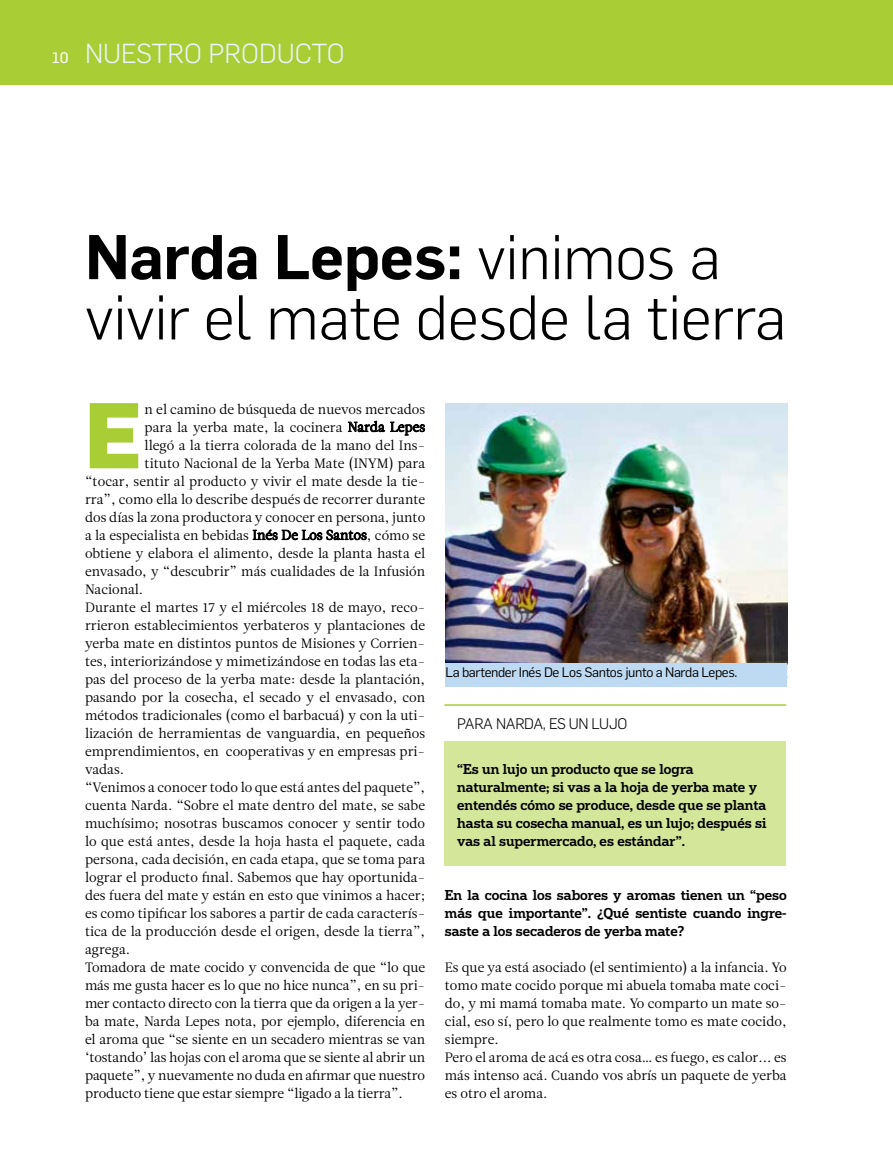
<style>
.page{position:relative;width:893px;height:1170px;background:#fff}
.page>*{position:absolute;margin:0;border:0;box-sizing:border-box;transform-origin:0 0}
.t1{font:700 89.25px "Flama";color:#a9cd34}
.t2{font:300 61.8px/60.3px "Flama";letter-spacing:-.005em;color:#000}
.t3{font:300 27px "Flama";color:#ebf3fb}
.t4{font:300 15px "Flama";letter-spacing:-.02em;color:#000}
.t5{font:13.5px/18px "Leitura News Roman 1";color:#000}
.t6{font:500 13.5px/18px "Popular";color:#000}
.t7{font:13.5px "Flama";letter-spacing:-.03em;color:#000}
.s1{font-family:"Flama Basic";font-weight:400;font-size:15px;color:#fff}
.s2{font-weight:600}
</style>
<div class="page">
<div style="left:0;top:0;width:893px;height:85px;background:#a9cd34"></div>
<img style="left:446px;top:404px;width:341px;height:259px">
<div style="left:446px;top:663px;width:341px;height:24px;background:#bedaf2"></div>
<div style="left:444px;top:741px;width:342px;height:124px;background:#d4e699"></div>
<hr style="left:444px;top:704px;width:342px;height:1px;background:#a9cd34">
<svg style="left:89px;top:403px;width:50px;height:66px"></svg>
<svg style="left:348px;top:420px;width:77px;height:15px"></svg>
<svg style="left:253px;top:529px;width:114px;height:11px"></svg>
<h3 class="t3" style="left:52px;top:36px;width:294px"><span class="s1">10</span> NUESTRO PRODUCTO</h3>
<h2 class="t2" style="left:85px;top:224px;width:702px"><span class="s2">Narda Lepes:</span> vinimos a vivir el mate desde la tierra</h2>
<h1 class="t1" style="left:85px;top:371px;width:58px">E</h1>
<p class="t5" style="left:145px;top:400px;width:282px">n el camino de búsqueda de nuevos mercados</p>
<p class="t5" style="left:145px;top:418px;width:282px">para la yerba mate, la cocinera Narda Lepes</p>
<p class="t5" style="left:145px;top:436px;width:282px">llegó a la tierra colorada de la mano del Ins-</p>
<p class="t5" style="left:145px;top:454px;width:282px">tituto Nacional de la Yerba Mate (INYM) para</p>
<p class="t5" style="left:85px;top:472px;width:342px">“tocar, sentir al producto y vivir el mate desde la tie-</p>
<p class="t5" style="left:85px;top:490px;width:342px">rra”, como ella lo describe después de recorrer durante</p>
<p class="t5" style="left:85px;top:508px;width:342px">dos días la zona productora y conocer en persona, junto</p>
<p class="t5" style="left:85px;top:526px;width:342px">a la especialista en bebidas Inés De Los Santos, cómo se</p>
<p class="t5" style="left:85px;top:544px;width:342px">obtiene y elabora el alimento, desde la planta hasta el</p>
<p class="t5" style="left:85px;top:562px;width:342px">envasado, y “descubrir” más cualidades de la Infusión</p>
<p class="t5" style="left:85px;top:580px;width:60px">Nacional.</p>
<p class="t5" style="left:85px;top:598px;width:342px">Durante el martes 17 y el miércoles 18 de mayo, reco-</p>
<p class="t5" style="left:85px;top:616px;width:342px">rrieron establecimientos yerbateros y plantaciones de</p>
<p class="t5" style="left:85px;top:634px;width:342px">yerba mate en distintos puntos de Misiones y Corrien-</p>
<p class="t5" style="left:85px;top:652px;width:342px">tes, interiorizándose y mimetizándose en todas las eta-</p>
<p class="t5" style="left:85px;top:670px;width:342px">pas del proceso de la yerba mate: desde la plantación,</p>
<p class="t5" style="left:85px;top:688px;width:342px">pasando por la cosecha, el secado y el envasado, con</p>
<p class="t5" style="left:85px;top:706px;width:342px">métodos tradicionales (como el barbacuá) y con la uti-</p>
<p class="t5" style="left:85px;top:724px;width:342px">lización de herramientas de vanguardia, en pequeños</p>
<p class="t5" style="left:85px;top:742px;width:342px">emprendimientos, en cooperativas y en empresas pri-</p>
<p class="t5" style="left:85px;top:760px;width:41px">vadas.</p>
<p class="t5" style="left:85px;top:778px;width:342px">“Venimos a conocer todo lo que está antes del paquete”,</p>
<p class="t5" style="left:85px;top:796px;width:342px">cuenta Narda. “Sobre el mate dentro del mate, se sabe</p>
<p class="t5" style="left:85px;top:814px;width:342px">muchísimo; nosotras buscamos conocer y sentir todo</p>
<p class="t5" style="left:85px;top:832px;width:342px">lo que está antes, desde la hoja hasta el paquete, cada</p>
<p class="t5" style="left:85px;top:850px;width:342px">persona, cada decisión, en cada etapa, que se toma para</p>
<p class="t5" style="left:85px;top:868px;width:342px">lograr el producto final. Sabemos que hay oportunida-</p>
<p class="t5" style="left:85px;top:886px;width:342px">des fuera del mate y están en esto que vinimos a hacer;</p>
<p class="t5" style="left:85px;top:904px;width:342px">es como tipificar los sabores a partir de cada caracterís-</p>
<p class="t5" style="left:85px;top:922px;width:342px">tica de la producción desde el origen, desde la tierra”,</p>
<p class="t5" style="left:85px;top:940px;width:47px">agrega.</p>
<p class="t5" style="left:85px;top:958px;width:342px">Tomadora de mate cocido y convencida de que “lo que</p>
<p class="t5" style="left:85px;top:976px;width:342px">más me gusta hacer es lo que no hice nunca”, en su pri-</p>
<p class="t5" style="left:85px;top:994px;width:342px">mer contacto directo con la tierra que da origen a la yer-</p>
<p class="t5" style="left:85px;top:1012px;width:342px">ba mate, Narda Lepes nota, por ejemplo, diferencia en</p>
<p class="t5" style="left:85px;top:1030px;width:342px">el aroma que “se siente en un secadero mientras se van</p>
<p class="t5" style="left:85px;top:1048px;width:342px">‘tostando’ las hojas con el aroma que se siente al abrir un</p>
<p class="t5" style="left:85px;top:1066px;width:342px">paquete”, y nuevamente no duda en afirmar que nuestro</p>
<p class="t5" style="left:85px;top:1084px;width:319px">producto tiene que estar siempre “ligado a la tierra”.</p>
<p class="t7" style="left:446px;top:662px;width:293px">La bartender Inés De Los Santos junto a Narda Lepes.</p>
<p class="t4" style="left:457px;top:714px;width:172px">PARA NARDA, ES UN LUJO</p>
<p class="t6" style="left:457px;top:759px;width:311px">“Es un lujo un producto que se logra naturalmente; si vas a la hoja de yerba mate y entendés cómo se produce, desde que se planta hasta su cosecha manual, es un lujo; después si vas al supermercado, es estándar”.</p>
<p class="t6" style="left:445px;top:885px;width:343px;text-align:justify">En la cocina los sabores y aromas tienen un “peso más que importante”. ¿Qué sentiste cuando ingre&shy;saste a los secaderos de yerba mate?</p>
<p class="t5" style="left:445px;top:958px;width:343px">Es que ya está asociado (el sentimiento) a la infancia. Yo tomo mate cocido porque mi abuela tomaba mate coci&shy;do, y mi mamá tomaba mate. Yo comparto un mate so&shy;cial, eso sí, pero lo que realmente tomo es mate cocido, siempre.<br>Pero el aroma de acá es otra cosa… es fuego, es calor... es más intenso acá. Cuando vos abrís un paquete de yerba es otro el aroma.</p>
</div>
